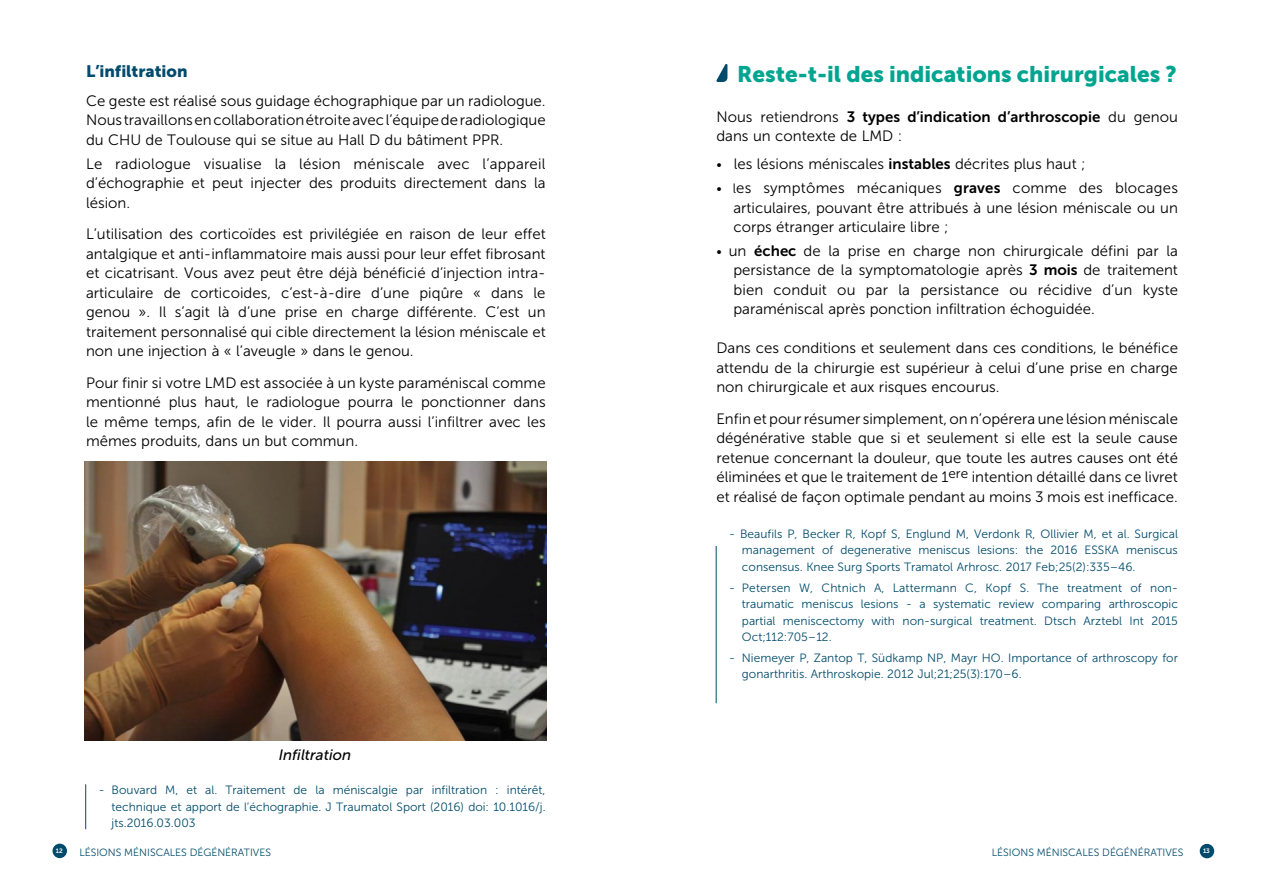
<style>
.page{position:relative;width:1263px;height:893px;background:#fff}
.page>*{position:absolute;margin:0;border:0;box-sizing:border-box;transform-origin:0 0}
.t1{font:22.5px "Museo Sans 900";color:#00a590}
.t2{font:16.5px "Museo Sans 900";color:#004b6c}
.t3{font:15px/19.5px "Museo Sans 300";color:#000;text-align:justify}
.t4{font:15px "Museo Sans 700";color:#000}
.t5{font:italic 15px "Museo Sans 500";color:#000}
.t6{font:12px/16.5px "Museo Sans 300";color:#004b6c;text-align:justify}
.t7{font:10.5px "Museo Sans 300";color:#004b6c}
.t8{font:6.45px "Museo Sans 700";color:#fff}
.s1{font-family:"Museo Sans 300"}
.s2{font-size:13.5px}
.s3{font-family:"Museo Sans 700"}
</style>
<div class="page">
<div style="left:53px;top:844px;width:14px;height:14px;background:#004b6c;border-radius:50%"></div>
<div style="left:1200px;top:844px;width:14px;height:14px;background:#004b6c;border-radius:50%"></div>
<img style="left:84px;top:461px;width:462px;height:280px">
<svg style="left:716px;top:64px;width:11px;height:18px"></svg>
<hr style="left:85px;top:784px;width:1px;height:45px;background:#004b6c">
<hr style="left:716px;top:546px;width:1px;height:157px;background:#004b6c">
<p class="t2" style="left:86px;top:62px;width:103px">L’infiltration</p>
<p class="t3" style="left:86px;top:91px;width:461px">Ce geste est réalisé sous guidage échographique par un radiologue.<br>Nous travaillons en collaboration étroite avec l’équipe de radiologique du CHU de Toulouse qui se situe au Hall D du bâtiment PPR.</p>
<p class="t3" style="left:86px;top:154px;width:461px">Le radiologue visualise la lésion méniscale avec l’appareil d’échographie et peut injecter des produits directement dans la lésion.</p>
<p class="t3" style="left:86px;top:224px;width:461px">L’utilisation des corticoïdes est privilégiée en raison de leur effet antalgique et anti-inflammatoire mais aussi pour leur effet fibrosant et cicatrisant. Vous avez peut être déjà bénéficié d’injection intra&shy;articulaire de corticoides, c’est-à-dire d’une piqûre « dans le genou ». Il s’agit là d’une prise en charge différente. C’est un traitement personnalisé qui cible directement la lésion méniscale et non une injection à « l’aveugle » dans le genou.</p>
<p class="t3" style="left:86px;top:373px;width:461px">Pour finir si votre LMD est associée à un kyste paraméniscal comme mentionné plus haut, le radiologue pourra le ponctionner dans le même temps, afin de le vider. Il pourra aussi l’infiltrer avec les mêmes produits, dans un but commun.</p>
<p class="t5" style="left:279px;top:746px;width:74px">Infiltration</p>
<p class="t6" style="left:112px;top:782px;width:436px;text-indent:-13px">- Bouvard M, et al. Traitement de la méniscalgie par infiltration : intérêt, technique et apport de l’échographie. J Traumatol Sport (2016) doi: 10.1016/j. jts.2016.03.003</p>
<h1 class="t1" style="left:737px;top:61px;width:441px">Reste-t-il des indications chirurgicales ?</h1>
<p class="t4" style="left:716px;top:108px;width:463px"><span class="s1">Nous retiendrons</span> 3 types d’indication d’arthroscopie <span class="s1">du genou</span></p>
<p class="t3" style="left:716px;top:127px;width:187px">dans un contexte de LMD :</p>
<p class="t3" style="left:716px;top:155px;width:371px"><span class="s2">•</span> les lésions méniscales <span class="s3">instables</span> décrites plus haut ;</p>
<p class="t3" style="left:733px;top:178px;width:446px;text-indent:-17px"><span class="s2">• l</span>es symptômes mécaniques <span class="s3">graves</span> comme des blocages articulaires, pouvant être attribués à une lésion méniscale ou un corps étranger articulaire libre ;</p>
<p class="t3" style="left:733px;top:241px;width:446px;text-indent:-17px"><span class="s2">•</span> un <span class="s3">échec</span> de la prise en charge non chirurgicale défini par la persistance de la symptomatologie après <span class="s3">3 mois</span> de traitement bien conduit ou par la persistance ou récidive d’un kyste paraméniscal après ponction infiltration échoguidée.</p>
<p class="t3" style="left:716px;top:339px;width:463px">Dans ces conditions et seulement dans ces conditions, le bénéfice attendu de la chirurgie est supérieur à celui d’une prise en charge non chirurgicale et aux risques encourus.</p>
<p class="t3" style="left:716px;top:409px;width:463px">Enfin et pour résumer simplement, on n’opérera une lésion méniscale dégénérative stable que si et seulement si elle est la seule cause retenue concernant la douleur, que toute les autres causes ont été éliminées et que le traitement de 1<sup>ere</sup> intention détaillé dans ce livret et réalisé de façon optimale pendant au moins 3 mois est inefficace.</p>
<p class="t6" style="left:742px;top:526px;width:438px;text-indent:-13px">- Beaufils P, Becker R, Kopf S, Englund M, Verdonk R, Ollivier M, et al. Surgical management of degenerative meniscus lesions: the 2016 ESSKA meniscus consensus. Knee Surg Sports Tramatol Arhrosc. 2017 Feb;25(2):335–46.</p>
<p class="t6" style="left:742px;top:579px;width:438px;text-indent:-13px">- Petersen W, Chtnich A, Lattermann C, Kopf S. The treatment of non&shy;traumatic meniscus lesions - a systematic review comparing arthroscopic partial meniscectomy with non-surgical treatment. Dtsch Arztebl Int 2015<br>Oct;112:705–12.</p>
<p class="t6" style="left:742px;top:650px;width:437px;text-indent:-13px">- Niemeyer P, Zantop T, Südkamp NP, Mayr HO. Importance of arthroscopy for gonarthritis. Arthroskopie. 2012 Jul;21;25(3):170–6.</p>
<p class="t8" style="left:56px;top:847px;width:8px">12</p>
<p class="t7" style="left:79px;top:847px;width:193px">LÉSIONS MÉNISCALES DÉGÉNÉRATIVES</p>
<p class="t7" style="left:992px;top:847px;width:193px">LÉSIONS MÉNISCALES DÉGÉNÉRATIVES</p>
<p class="t8" style="left:1203px;top:848px;width:8px">13</p>
</div>
